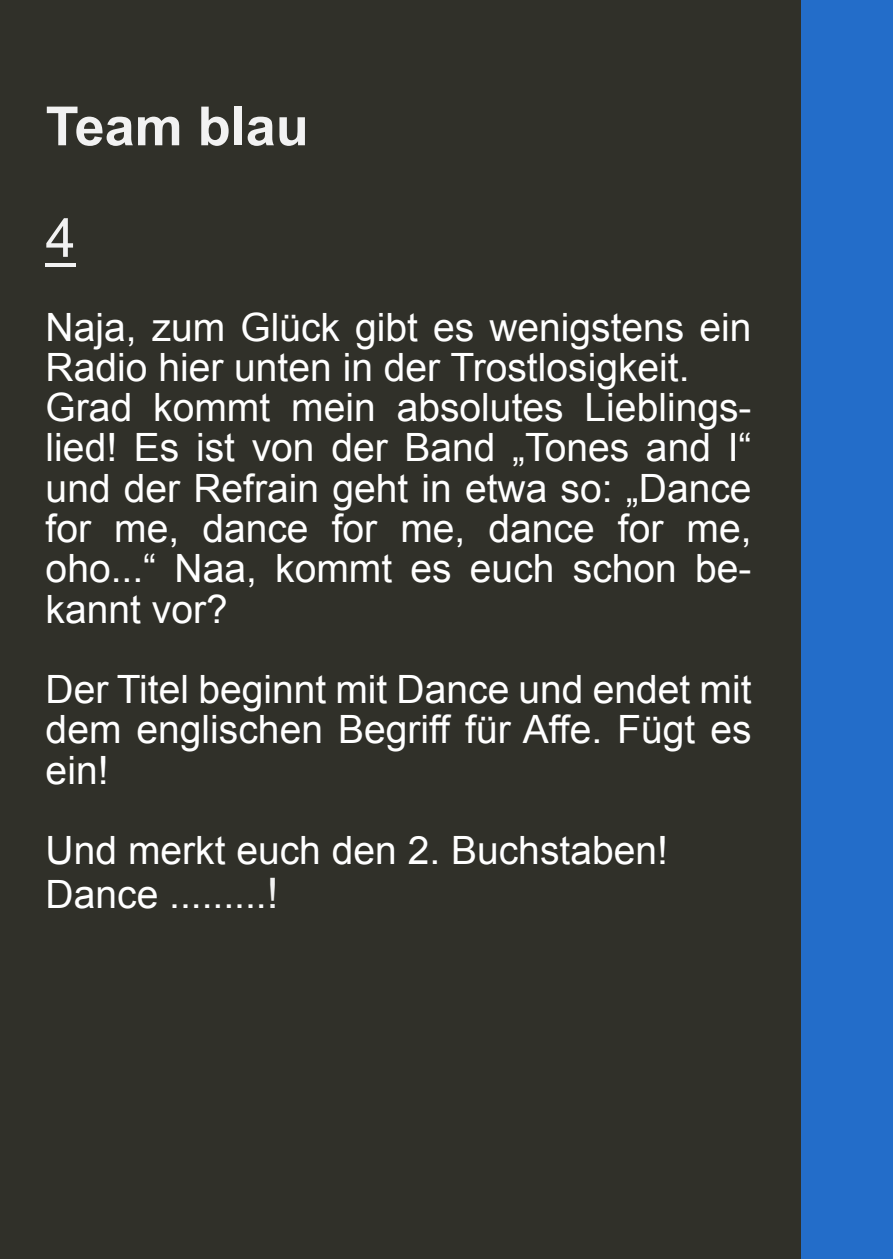
<style>
.page{position:relative;width:893px;height:1259px;background:#303029}
.page>*{position:absolute;margin:0;border:0;box-sizing:border-box;transform-origin:0 0}
.t1{font:700 54px "Arial";color:#f2f2f2}
.t2{font:54px "Arial";color:#f2f2f2}
.t3{font:39px/40.2px "Arial";color:#fff}
.s1{font-size:42px;color:#f2f2f2}
</style>
<div class="page">
<svg style="left:46px;top:263px;width:30px;height:3px"></svg>
<div style="left:802px;top:0;width:91px;height:1259px;background:#236dc9"></div>
<h1 class="t1" style="left:46px;top:106px;width:265px">Team blau</h1>
<h1 class="t2" style="left:46px;top:217px;width:32px">4</h1>
<p class="t3" style="left:46px;top:310px;width:707px">Naja, zum Glück gibt es wenigstens ein Radio hier unten in der Trostlosigkeit.<br>Grad kommt mein absolutes Lieblings&shy;lied! Es ist von der Band „Tones and I“ und der Refrain geht in etwa so: „Dance for me, dance for me, dance for me, oho...“ Naa, kommt es euch schon be&shy;kannt vor?</p>
<p class="t3" style="left:46px;top:673px;width:707px;text-align:justify">Der Titel beginnt mit Dance und endet mit dem englischen Begriff für Affe. Fügt es ein!</p>
<p class="t3" style="left:46px;top:832px;width:624px;line-height:43.5px">Und merkt euch den 2. Buchstaben!<br>Dance .........<span class="s1">!</span></p>
</div>
